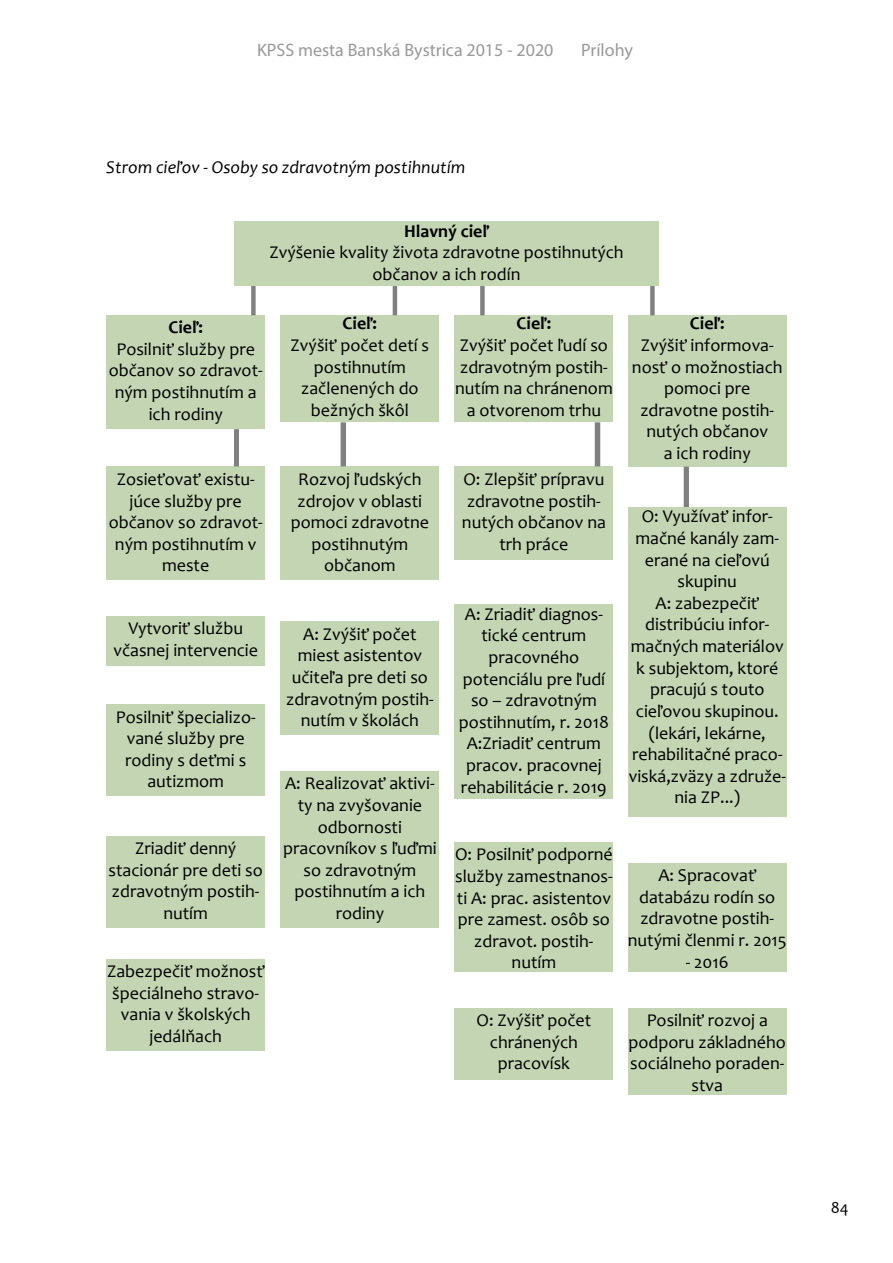
<style>
.page{position:relative;width:893px;height:1263px;background:#fff}
.page>*{position:absolute;margin:0;border:0;box-sizing:border-box;transform-origin:0 0}
.t1{font:18px/21.6px "Candara";color:#000;text-align:center}
.t2{font:italic 18px "Candara";color:#000}
.t3{font:18px "Myriad Pro";color:#999}
.t4{font:700 18px "Candara";color:#000}
.t5{font:16.5px "Candara";color:#000}
</style>
<div class="page">
<div style="left:251px;top:286px;width:5px;height:29px;background:#808080"></div>
<div style="left:234px;top:429px;width:5px;height:37px;background:#808080"></div>
<hr style="left:393px;top:286px;width:4px;height:29px;background:#808080">
<div style="left:341px;top:422px;width:5px;height:44px;background:#808080"></div>
<div style="left:480px;top:286px;width:5px;height:29px;background:#808080"></div>
<div style="left:595px;top:422px;width:5px;height:44px;background:#808080"></div>
<div style="left:650px;top:286px;width:5px;height:29px;background:#808080"></div>
<div style="left:684px;top:466px;width:5px;height:41px;background:#808080"></div>
<div style="left:234px;top:221px;width:425px;height:65px;background:#c3d5b2"></div>
<div style="left:106px;top:315px;width:159px;height:114px;background:#c3d5b2"></div>
<div style="left:106px;top:466px;width:159px;height:114px;background:#c3d5b2"></div>
<div style="left:280px;top:315px;width:159px;height:107px;background:#c3d5b2"></div>
<div style="left:454px;top:315px;width:159px;height:107px;background:#c3d5b2"></div>
<div style="left:628px;top:315px;width:159px;height:151px;background:#c3d5b2"></div>
<div style="left:280px;top:466px;width:159px;height:114px;background:#c3d5b2"></div>
<div style="left:454px;top:466px;width:159px;height:94px;background:#c3d5b2"></div>
<div style="left:454px;top:604px;width:159px;height:195px;background:#c3d5b2"></div>
<div style="left:628px;top:507px;width:159px;height:310px;background:#c3d5b2"></div>
<div style="left:280px;top:621px;width:159px;height:114px;background:#c3d5b2"></div>
<div style="left:280px;top:771px;width:159px;height:156px;background:#c3d5b2"></div>
<div style="left:454px;top:842px;width:159px;height:129px;background:#c3d5b2"></div>
<div style="left:628px;top:863px;width:159px;height:108px;background:#c3d5b2"></div>
<div style="left:106px;top:704px;width:159px;height:92px;background:#c3d5b2"></div>
<div style="left:106px;top:836px;width:159px;height:91px;background:#c3d5b2"></div>
<div style="left:106px;top:959px;width:159px;height:91px;background:#c3d5b2"></div>
<div style="left:454px;top:1008px;width:159px;height:71px;background:#c3d5b2"></div>
<div style="left:628px;top:1008px;width:159px;height:86px;background:#c3d5b2"></div>
<div style="left:106px;top:616px;width:159px;height:49px;background:#c3d5b2"></div>
<p class="t3" style="left:257px;top:39px;width:298px">KPSS mesta Banská Bystrica 2015 - 2020</p>
<p class="t3" style="left:581px;top:39px;width:53px">Prílohy</p>
<p class="t2" style="left:106px;top:157px;width:361px">Strom cieľov - Osoby so zdravotným postihnutím</p>
<p class="t4" style="left:404px;top:220px;width:86px">Hlavný cieľ</p>
<p class="t1" style="left:269px;top:242px;width:356px">Zvýšenie kvality života zdravotne postihnutých občanov a ich rodín</p>
<p class="t4" style="left:168px;top:316px;width:36px">Cieľ:</p>
<p class="t1" style="left:109px;top:338px;width:155px">Posilniť služby pre občanov so zdravot&shy;ným postihnutím a ich rodiny</p>
<p class="t4" style="left:343px;top:313px;width:36px">Cieľ:</p>
<p class="t1" style="left:291px;top:334px;width:140px">Zvýšiť počet detí s postihnutím začlenených do bežných škôl</p>
<p class="t4" style="left:517px;top:313px;width:36px">Cieľ:</p>
<p class="t1" style="left:455px;top:334px;width:159px">Zvýšiť počet ľudí so zdravotným postih&shy;nutím na chránenom a otvorenom trhu</p>
<p class="t4" style="left:690px;top:313px;width:36px">Cieľ:</p>
<p class="t1" style="left:632px;top:334px;width:152px">Zvýšiť informova&shy;nosť o možnostiach pomoci pre zdravotne postih&shy;nutých občanov<br>a ich rodiny</p>
<p class="t1" style="left:109px;top:468px;width:155px">Zosieťovať existu&shy;júce služby pre občanov so zdravot&shy;ným postihnutím v meste</p>
<p class="t1" style="left:291px;top:468px;width:140px">Rozvoj ľudských zdrojov v oblasti pomoci zdravotne postihnutým občanom</p>
<p class="t1" style="left:462px;top:468px;width:146px">O: Zlepšiť prípravu zdravotne postih&shy;nutých občanov na trh práce</p>
<p class="t1" style="left:459px;top:603px;width:151px">A: Zriadiť diagnos&shy;tické centrum pracovného potenciálu pre ľudí so – zdravotným postihnutím, r. 2018<br>A:Zriadiť centrum pracov. pracovnej rehabilitácie r. 2019</p>
<p class="t1" style="left:629px;top:506px;width:159px">O: Využívať infor&shy;mačné kanály zam&shy;erané na cieľovú skupinu<br>A: zabezpečiť distribúciu infor&shy;mačných materiálov k subjektom, ktoré pracujú s touto cieľovou skupinou. (lekári, lekárne, rehabilitačné praco&shy;viská,zväzy a združe&shy;nia ZP...)</p>
<p class="t1" style="left:113px;top:618px;width:146px">Vytvoriť službu včasnej intervencie</p>
<p class="t1" style="left:286px;top:623px;width:149px">A: Zvýšiť počet miest asistentov učiteľa pre deti so zdravotným postih&shy;nutím v školách</p>
<p class="t1" style="left:116px;top:706px;width:141px">Posilniť špecializo&shy;vané služby pre rodiny s deťmi s autizmom</p>
<p class="t1" style="left:283px;top:773px;width:155px">A: Realizovať aktivi&shy;ty na zvyšovanie odbornosti pracovníkov s ľuďmi so zdravotným postihnutím a ich rodiny</p>
<p class="t1" style="left:109px;top:838px;width:156px">Zriadiť denný stacionár pre deti so zdravotným postih&shy;nutím</p>
<p class="t1" style="left:455px;top:844px;width:159px">O: Posilniť podporné služby zamestnanos&shy;ti A: prac. asistentov pre zamest. osôb so zdravot. postih&shy;nutím</p>
<p class="t1" style="left:628px;top:864px;width:160px">A: Spracovať databázu rodín so zdravotne postih&shy;nutými členmi r. 2015</p>
<p class="t1" style="left:686px;top:951px;width:44px">- 2016</p>
<p class="t1" style="left:107px;top:961px;width:159px">Zabezpečiť možnosť špeciálneho stravo&shy;vania v školských jedálňach</p>
<p class="t1" style="left:477px;top:1009px;width:116px">O: Zvýšiť počet chránených pracovísk</p>
<p class="t1" style="left:628px;top:1009px;width:159px">Posilniť rozvoj a podporu základného sociálneho poraden&shy;stva</p>
<p class="t5" style="left:831px;top:1197px;width:19px">84</p>
</div>
